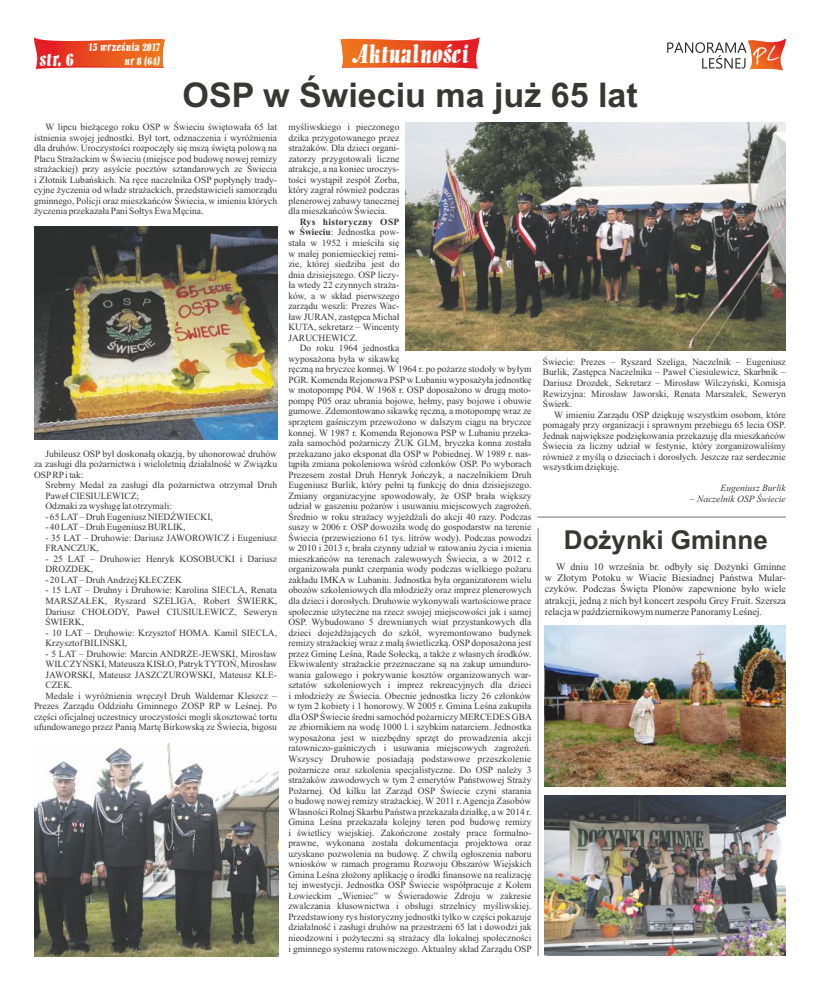
<style>
.page{position:relative;width:820px;height:993px;background:#fff}
.page>*{position:absolute;margin:0;border:0;box-sizing:border-box;transform-origin:0 0}
.t1{font:700 34px "Arial";color:#373736}
.t2{font:700 26px "Arial";color:#373736}
.t3{font:24px "Alto";color:#fefefe}
.t4{font:18px "Alto";color:#fefefe}
.t5{font:11px/13.3px "Alto";color:#fefefe;text-align:right}
.t6{font:10px/11.1px "Times New Roman";color:#373736;text-align:justify}
.t7{font:9.5px/10.5px "Times New Roman";color:#373736;text-align:justify}
.t8{font:italic 9.5px "Times New Roman";color:#373736}
.s1{font-weight:700}
</style>
<div class="page">
<svg style="left:667px;top:39px;width:118px;height:31px"></svg>
<svg style="left:340px;top:37px;width:139px;height:32px;background:#eb6742"></svg>
<svg style="left:34px;top:37px;width:131px;height:32px;background:#eb6742"></svg>
<img style="left:34px;top:743px;width:244px;height:212px">
<img style="left:34px;top:227px;width:243px;height:212px">
<img style="left:544px;top:795px;width:241px;height:160px">
<img style="left:544px;top:625px;width:241px;height:160px">
<hr style="left:537px;top:516px;width:248px;height:1px;background:#727271">
<hr style="left:537px;top:527px;width:1px;height:428px;background:#727271">
<img style="left:405px;top:122px;width:380px;height:228px">
<p class="t5" style="left:88px;top:41px;width:73px">15 września 2017 nr 8 (64)</p>
<h3 class="t4" style="left:39px;top:51px;width:36px">str. 6</h3>
<h3 class="t3" style="left:351px;top:43px;width:118px">Aktualności</h3>
<h1 class="t1" style="left:182px;top:82px;width:456px">OSP w Świeciu ma już 65 lat</h1>
<p class="t7" style="left:34px;top:123px;width:244px;text-indent:11px">W lipcu bieżącego roku OSP w Świeciu świętowała 65 lat istnienia swojej jednostki. Był tort, odznaczenia i wyróżnienia dla druhów. Uroczystości rozpoczęły się mszą świętą polową na Placu Strażackim w Świeciu (miejsce pod budowę nowej remizy strażackiej) przy asyście pocztów sztandarowych ze Świecia i Złotnik Lubańskich. Na ręce naczelnika OSP popłynęły trady&shy;cyjne życzenia od władz strażackich, przedstawicieli samorządu gminnego, Policji oraz mieszkańców Świecia, w imieniu których życzenia przekazała Pani Sołtys Ewa Męcina.</p>
<p class="t7" style="left:34px;top:449px;width:244px;text-indent:11px">Jubileusz OSP był doskonałą okazją, by uhonorować druhów za zasługi dla pożarnictwa i wieloletnią działalność w Związku OSPRPi tak:</p>
<p class="t7" style="left:45px;top:480px;width:233px;text-align:left">Srebrny Medal za zasługi dla pożarnictwa otrzymał Druh<br>Paweł CIESIULEWICZ;<br>Odznaki za wysługę lat otrzymali:</p>
<p class="t7" style="left:45px;top:512px;width:169px">- 65 LAT– Druh Eugeniusz NIEDŹWIECKI,</p>
<p class="t7" style="left:45px;top:522px;width:142px">- 40 LAT– Druh Eugeniusz BURLIK,</p>
<p class="t7" style="left:45px;top:533px;width:233px">- 35 LAT – Druhowie: Dariusz JAWOROWICZ i Eugeniusz<br>FRANCZUK,</p>
<p class="t7" style="left:45px;top:554px;width:233px">- 25 LAT – Druhowie<span class="s1">:</span> Henryk KOSOBUCKI i Dariusz<br>DROZDEK,</p>
<p class="t7" style="left:45px;top:575px;width:138px">- 20 LAT– Druh Andrzej KŁECZEK</p>
<p class="t7" style="left:45px;top:585px;width:233px">- 15 LAT – Druhny i Druhowie: Karolina SIECLA, Renata MARSZAŁEK, Ryszard SZELIGA, Robert ŚWIERK, Dariusz CHOŁODY, Paweł CIUSIULEWICZ, Seweryn ŚWIERK,</p>
<p class="t7" style="left:45px;top:627px;width:233px">- 10 LAT – Druhowie: Krzysztof HOMA. Kamil SIECLA,<br>Krzysztof BILIŃSKI,</p>
<p class="t7" style="left:45px;top:649px;width:233px">- 5 LAT – Druhowie: Marcin ANDRZE-JEWSKI, Mirosław</p>
<p class="t7" style="left:45px;top:659px;width:233px">WILCZYŃSKI, Mateusza KISŁO, Patryk TYTOŃ, Mirosław</p>
<p class="t7" style="left:45px;top:670px;width:233px">JAWORSKI, Mateusz JASZCZUROWSKI, Mateusz KŁE-</p>
<p class="t7" style="left:45px;top:680px;width:29px">CZEK.</p>
<p class="t7" style="left:45px;top:691px;width:233px">Medale i wyróżnienia wręczył Druh Waldemar Kleszcz –</p>
<p class="t7" style="left:34px;top:701px;width:244px">Prezes Zarządu Oddziału Gminnego ZOSP RP w Leśnej. Po</p>
<p class="t7" style="left:34px;top:712px;width:244px">części oficjalnej uczestnicy uroczystości mogli skosztować tortu</p>
<p class="t7" style="left:34px;top:722px;width:244px">ufundowanego przez Panią Martę Birkowską ze Świecia, bigosu</p>
<p class="t7" style="left:288px;top:123px;width:112px">myśliwskiego i pieczonego dzika przygotowanego przez strażaków. Dla dzieci organi&shy;zatorzy przygotowali liczne atrakcje, a na koniec uroczys&shy;tości wystąpił zespół Zorba, który zagrał również podczas plenerowej zabawy tanecznej dla mieszkańców Świecia.</p>
<p class="t7" style="left:288px;top:217px;width:112px;text-indent:11px"><span class="s1">Rys historyczny OSP w Świeciu</span>: Jednostka pow&shy;stała w 1952 i mieściła się w małej poniemieckiej remi&shy;zie, której siedziba jest do dnia dzisiejszego. OSP liczy&shy;ła wtedy 22 czynnych straża&shy;ków, a w skład pierwszego zarządu weszli: Prezes Wac&shy;ław JURAN, zastępca Michał KUTA, sekretarz – Wincenty JARUCHEWICZ.</p>
<p class="t7" style="left:288px;top:343px;width:245px;text-align:left;text-indent:11px">Do roku 1964 jednostka<br>wyposażona była w sikawkę<br>ręczną na bryczce konnej. W 1964 r. po pożarze stodoły w byłym PGR. Komenda Rejonowa PSPw Lubaniu wyposażyła jednostkę w motopompę P04. W 1968 r. OSP doposażono w drugą moto&shy;pompę P05 oraz ubrania bojowe, hełmy, pasy bojowe i obuwie gumowe. Zdemontowano sikawkę ręczną, a motopompę wraz ze sprzętem gaśniczym przewożono w dalszym ciągu na bryczce konnej. W 1987 r. Komenda Rejonowa PSP w Lubaniu przeka&shy;zała samochód pożarniczy ŻUK GLM, bryczka konna została przekazano jako eksponat dla OSP w Pobiednej. W 1989 r. nas&shy;tąpiła zmiana pokoleniowa wśród członków OSP. Po wyborach Prezesem został Druh Henryk Jończyk, a naczelnikiem Druh Eugeniusz Burlik, który pełni tą funkcję do dnia dzisiejszego.<br>Zmiany organizacyjne spowodowały, że OSP brała większy udział w gaszeniu pożarów i usuwaniu miejscowych zagrożeń.<br>Średnio w roku strażacy wyjeżdżali do akcji 40 razy. Podczas suszy w 2006 r. OSP dowoziła wodę do gospodarstw na terenie Świecia (przewieziono 61 tys. litrów wody). Podczas powodzi w 2010 i 2013 r, brała czynny udział w ratowaniu życia i mienia mieszkańców na terenach zalewowych Świecia, a w 2012 r. organizowała punkt czerpania wody podczas wielkiego pożaru zakładu IMKA w Lubaniu. Jednostka była organizatorem wielu obozów szkoleniowych dla młodzieży oraz imprez plenerowych dla dzieci i dorosłych. Druhowie wykonywali wartościowe prace społecznie użyteczne na rzecz swojej miejscowości jak i samej OSP. Wybudowano 5 drewnianych wiat przystankowych dla dzieci dojeżdżających do szkół, wyremontowano budynek remizy strażackiej wraz z małą świetliczką. OSP doposażona jest przez Gminę Leśna, Rade Sołecką, a także z własnych środków.<br>Ekwiwalenty strażackie przeznaczane są na zakup umunduro&shy;wania galowego i pokrywanie kosztów organizowanych war&shy;sztatów szkoleniowych i imprez rekreacyjnych dla dzieci i młodzieży ze Świecia. Obecnie jednostka liczy 26 członków w tym 2 kobiety i 1 honorowy. W 2005 r. Gmina Leśna zakupiła dla OSPŚwiecie średni samochód pożarniczy MERCEDES GBA ze zbiornikiem na wodę 1000 l. i szybkim natarciem. Jednostka wyposażona jest w niezbędny sprzęt do prowadzenia akcji ratowniczo-gaśniczych i usuwania miejscowych zagrożeń.<br>Wszyscy Druhowie posiadają podstawowe przeszkolenie pożarnicze oraz szkolenia specjalistyczne. Do OSP należy 3 strażaków zawodowych w tym 2 emerytów Państwowej Straży Pożarnej. Od kilku lat Zarząd OSP Świecie czyni starania o budowę nowej remizy strażackiej. W 2011 r. Agencja Zasobów Własności Rolnej Skarbu Państwa przekazała działkę, a w 2014 r.<br>Gmina Leśna przekazała kolejny teren pod budowę remizy i świetlicy wiejskiej. Zakończone zostały prace formalno&shy;prawne, wykonana została dokumentacja projektowa oraz uzyskano pozwolenia na budowę. Z chwilą ogłoszenia naboru wniosków w ramach programu Rozwoju Obszarów Wiejskich Gmina Leśna złożony aplikację o środki finansowe na realizację tej inwestycji. Jednostka OSP Świecie współpracuje z Kołem Łowieckim „Wieniec” w Świeradowie Zdroju w zakresie zwalczania kłusownictwa i obsługi strzelnicy myśliwskiej.<br>Przedstawiony rys historyczny jednostki tylko w części pokazuje działalność i zasługi druhów na przestrzeni 65 lat i dowodzi jak nieodzowni i pożyteczni są strażacy dla lokalnej społeczności i gminnego systemu ratowniczego. Aktualny skład Zarządu OSP</p>
<p class="t7" style="left:542px;top:357px;width:244px">Świecie: Prezes – Ryszard Szeliga, Naczelnik – Eugeniusz Burlik, Zastępca Naczelnika – Paweł Ciesiulewicz, Skarbnik – Dariusz Drozdek, Sekretarz – Mirosław Wilczyński, Komisja Rewizyjna: Mirosław Jaworski, Renata Marszałek, Seweryn Świerk.</p>
<p class="t7" style="left:542px;top:410px;width:244px;text-indent:11px">W imieniu Zarządu OSP dziękuję wszystkim osobom, które pomagały przy organizacji i sprawnym przebiegu 65 lecia OSP.<br>Jednak największe podziękowania przekazuję dla mieszkańców Świecia za liczny udział w festynie, który zorganizowaliśmy również z myślą o dzieciach i dorosłych. Jeszcze raz serdecznie wszystkim dziękuję.</p>
<p class="t8" style="left:720px;top:484px;width:67px">Eugeniusz Burlik</p>
<p class="t8" style="left:689px;top:495px;width:97px">– Naczelnik OSP Świecie</p>
<h2 class="t2" style="left:563px;top:530px;width:205px">Dożynki Gminne</h2>
<p class="t6" style="left:544px;top:562px;width:242px;text-indent:11px">W dniu 10 września br. odbyły się Dożynki Gminne w Złotym Potoku w Wiacie Biesiadnej Państwa Mular&shy;czyków. Podczas Święta Plonów zapewnione było wiele atrakcji, jedną z nich był koncert zespołu Grey Fruit. Szersza relacja w październikowym numerze Panoramy Leśnej.</p>
</div>
